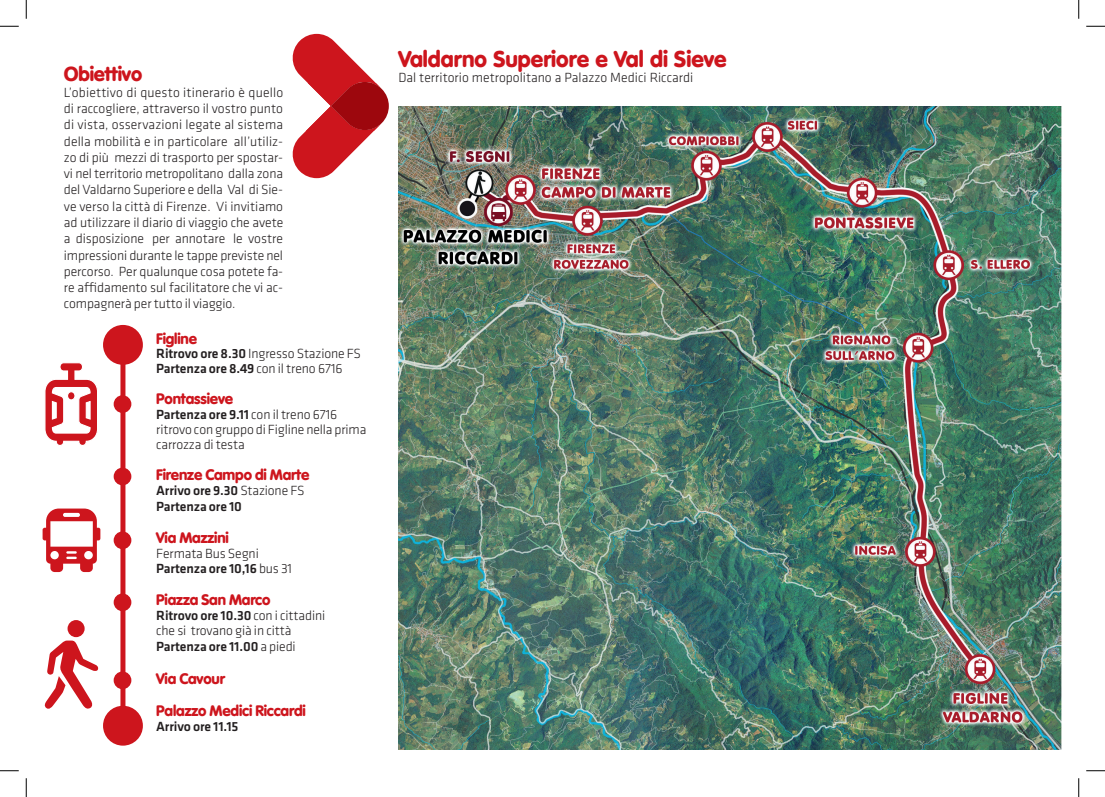
<style>
.page{position:relative;width:1105px;height:797px;background:#fff}
.page>*{position:absolute;margin:0;border:0;box-sizing:border-box;transform-origin:0 0}
.t1{font:900 22.5px "VAG Rounded Std";color:#cd151d}
.t2{font:900 20px "VAG Rounded Std";letter-spacing:-.01em;color:#cd151d}
.t3{font:900 15px "VAG Rounded Std";letter-spacing:-.01em;color:#cd151d}
.t4{font:300 13.75px/16.2px "Klavika";letter-spacing:-.01em;color:#231f20}
.t5{font:500 13.75px "Klavika";letter-spacing:-.01em;color:#231f20}
.s1{font-weight:500}
.s2{font-weight:300}
</style>
<div class="page">
<img style="left:398px;top:106px;width:663px;height:643px">
<svg style="left:292px;top:34px;width:97px;height:144px"></svg>
<div style="left:103px;top:325px;width:40px;height:40px;background:#cd151d;border-radius:50%"></div>
<div style="left:103px;top:705px;width:40px;height:40px;background:#cd151d;border-radius:50%"></div>
<div style="left:120px;top:349px;width:5px;height:382px;background:#cd151d"></div>
<div style="left:114px;top:395px;width:17px;height:18px;background:#cd151d;border-radius:50%"></div>
<div style="left:114px;top:467px;width:17px;height:18px;background:#cd151d;border-radius:50%"></div>
<div style="left:114px;top:593px;width:17px;height:18px;background:#cd151d;border-radius:50%"></div>
<svg style="left:45px;top:363px;width:52px;height:82px"></svg>
<div style="left:114px;top:531px;width:17px;height:18px;background:#cd151d;border-radius:50%"></div>
<div style="left:114px;top:671px;width:17px;height:18px;background:#cd151d;border-radius:50%"></div>
<div style="left:68px;top:620px;width:17px;height:17px;background:#cd151d;border-radius:50%"></div>
<svg style="left:44px;top:640px;width:55px;height:69px"></svg>
<svg style="left:43px;top:508px;width:57px;height:64px"></svg>
<svg style="left:0;top:25px;width:19px;height:2px"></svg>
<svg style="left:1086px;top:25px;width:19px;height:2px"></svg>
<svg style="left:0;top:770px;width:19px;height:1px"></svg>
<svg style="left:1086px;top:770px;width:19px;height:1px"></svg>
<svg style="left:25px;top:0;width:2px;height:19px"></svg>
<svg style="left:25px;top:778px;width:2px;height:19px"></svg>
<svg style="left:1078px;top:0;width:1px;height:19px"></svg>
<svg style="left:1078px;top:778px;width:1px;height:19px"></svg>
<p class="t2" style="left:64px;top:61px;width:80px">Obiettivo</p>
<p class="t4" style="left:64px;top:84px;width:221px;text-align:justify">L’obiettivo di questo itinerario è quello di raccogliere, attraverso il vostro punto di vista, osservazioni legate al sistema della mobilità e in particolare all’utiliz&shy;zo di più mezzi di trasporto per spostar&shy;vi nel territorio metropolitano dalla zona del Valdarno Superiore e della Val di Sie&shy;ve verso la città di Firenze. Vi invitiamo ad utilizzare il diario di viaggio che avete a disposizione per annotare le vostre impressioni durante le tappe previste nel percorso. Per qualunque cosa potete fa&shy;re affidamento sul facilitatore che vi ac&shy;compagnerà per tutto il viaggio.</p>
<p class="t3" style="left:156px;top:329px;width:42px">Figline</p>
<p class="t4" style="left:156px;top:346px;width:206px"><span class="s1">Ritrovo ore 8.30</span> Ingresso Stazione FS</p>
<p class="t5" style="left:156px;top:361px;width:188px">Partenza ore 8.49 <span class="s2">con il treno 6716</span></p>
<p class="t3" style="left:156px;top:390px;width:78px">Pontassieve</p>
<p class="t5" style="left:156px;top:407px;width:183px">Partenza ore 9.11 <span class="s2">con il treno 6716</span></p>
<p class="t4" style="left:156px;top:422px;width:212px;line-height:14.9px">ritrovo con gruppo di Figline nella prima carrozza di testa</p>
<p class="t3" style="left:156px;top:465px;width:155px">Firenze Campo di Marte</p>
<p class="t5" style="left:156px;top:482px;width:150px">Arrivo ore 9.30 <span class="s2">Stazione FS</span></p>
<p class="t5" style="left:156px;top:499px;width:87px">Partenza ore 10</p>
<p class="t3" style="left:156px;top:529px;width:74px">Via Mazzini</p>
<p class="t4" style="left:156px;top:545px;width:104px">Fermata Bus Segni</p>
<p class="t5" style="left:156px;top:561px;width:137px">Partenza ore 10,16 <span class="s2">bus 31</span></p>
<p class="t3" style="left:156px;top:591px;width:116px">Piazza San Marco</p>
<p class="t5" style="left:156px;top:608px;width:171px">Ritrovo ore 10.30 <span class="s2">con i cittadini</span></p>
<p class="t4" style="left:156px;top:622px;width:137px">che si trovano già in città</p>
<p class="t5" style="left:156px;top:639px;width:141px">Partenza ore 11.00 <span class="s2">a piedi</span></p>
<p class="t3" style="left:156px;top:669px;width:70px">Via Cavour</p>
<p class="t3" style="left:156px;top:701px;width:151px">Palazzo Medici Riccardi</p>
<p class="t5" style="left:156px;top:718px;width:84px">Arrivo ore 11.15</p>
<p class="t1" style="left:398px;top:46px;width:330px">Valdarno Superiore e Val di Sieve</p>
<p class="t4" style="left:398px;top:70px;width:297px">Dal territorio metropolitano a Palazzo Medici Riccardi</p>
</div>
